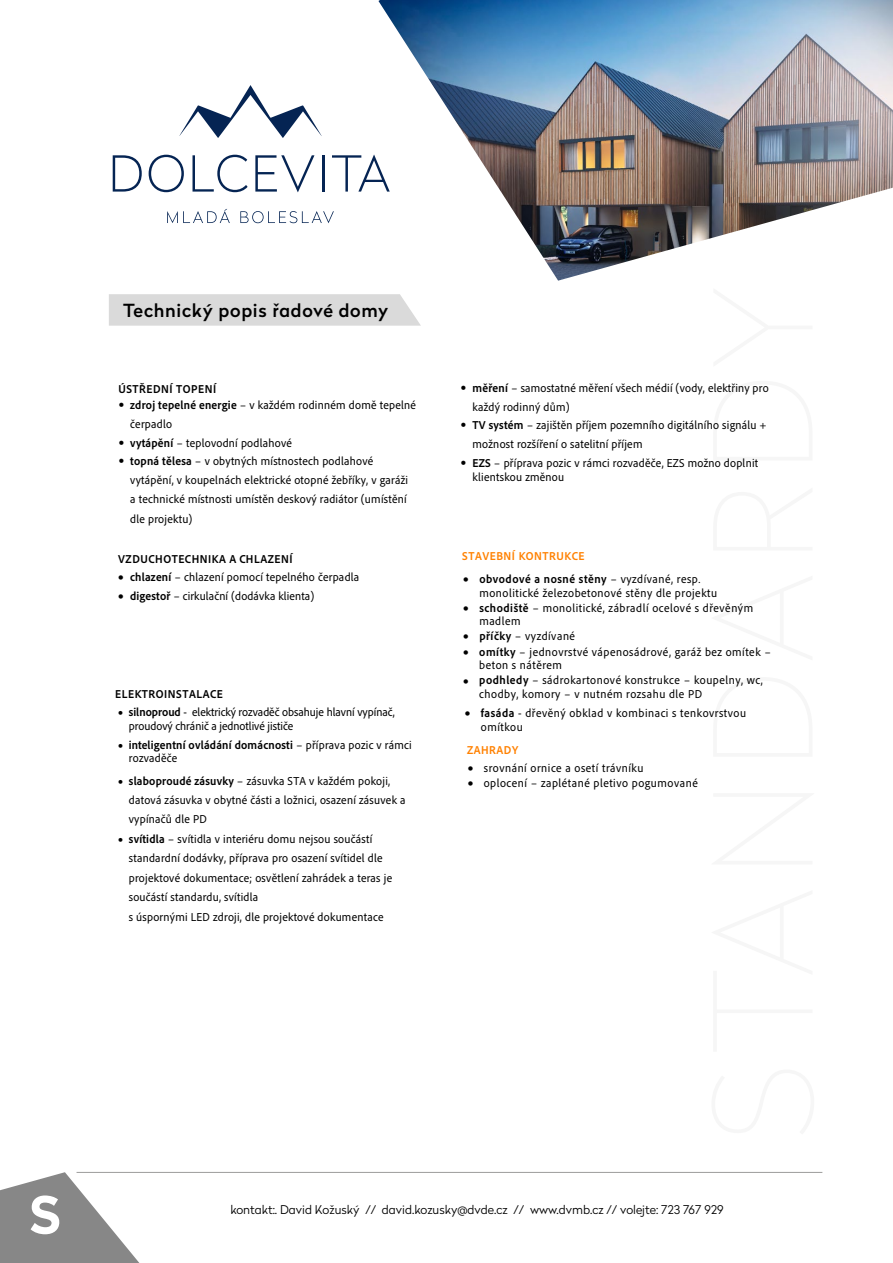
<style>
.page{position:relative;width:893px;height:1263px;background:#fff}
.page>*{position:absolute;margin:0;border:0;box-sizing:border-box;transform-origin:0 0}
.t1{font:700 51px "Radikal";color:#fff}
.t2{font:500 18px "Radikal";letter-spacing:.04em;color:#000}
.t3{font:semi-condensed 12px/19.2px "Adobe Clean";letter-spacing:.02em;color:#000}
.t4{font:semi-condensed 12px/14px "Adobe Clean";letter-spacing:.045em;color:#000}
.t5{font:semi-condensed 12px/13.5px "Adobe Clean";color:#000}
.t6{font:300 12px "Radikal";color:#000}
.t7{font:700 semi-condensed 12px/13.2px "Adobe Clean";letter-spacing:.02em;color:#000}
.t8{font:700 semi-condensed 12px "Adobe Clean";letter-spacing:.045em;color:#000}
.t9{font:700 semi-condensed 12px "Adobe Clean";letter-spacing:.045em;color:#ff8100}
.t10{font:12px "Symbol";color:#000}
.s1{font-family:"Frutiger CE";font-stretch:normal}
.s2{font-weight:700}
.s3{font-weight:400}
</style>
<div class="page">
<svg style="left:0;top:1172px;width:139px;height:91px"></svg>
<div style="left:109px;top:294px;width:312px;height:32px;background:#dadada"></div>
<hr style="left:77px;top:1172px;width:745px;height:1px;background:#9d9d9c">
<img style="left:378px;top:0;width:515px;height:281px">
<svg style="left:179px;top:85px;width:143px;height:53px"></svg>
<svg style="left:113px;top:155px;width:29px;height:37px"></svg>
<svg style="left:149px;top:155px;width:35px;height:37px"></svg>
<svg style="left:193px;top:155px;width:55px;height:37px"></svg>
<svg style="left:255px;top:155px;width:59px;height:37px"></svg>
<hr style="left:322px;top:155px;width:2px;height:37px;background:#052453">
<svg style="left:332px;top:155px;width:58px;height:37px"></svg>
<svg style="left:167px;top:209px;width:63px;height:14px"></svg>
<svg style="left:240px;top:211px;width:94px;height:12px"></svg>
<p class="t2" style="left:123px;top:297px;width:266px">Technický popis řadové domy</p>
<p class="t8" style="left:118px;top:381px;width:99px">ÚSTŘEDNÍ TOPENÍ</p>
<p class="t3" style="left:130px;top:395px;width:287px;text-indent:-12px"><span class="s1">•</span> <span class="s2">zdroj tepelné energie</span> – v každém rodinném domě tepelné čerpadlo</p>
<p class="t3" style="left:118px;top:433px;width:175px"><span class="s1">•</span> <span class="s2">vytápění</span> – teplovodní podlahové</p>
<p class="t3" style="left:130px;top:451px;width:279px;text-indent:-12px"><span class="s1">•</span> <span class="s2">topná tělesa</span> – v obytných místnostech podlahové vytápění, v koupelnách elektrické otopné žebříky, v garáži a technické místnosti umístěn deskový radiátor (umístění dle projektu)</p>
<p class="t8" style="left:118px;top:551px;width:176px">VZDUCHOTECHNIKA A CHLAZENÍ</p>
<p class="t3" style="left:118px;top:567px;width:243px">• <span class="s2">chlazení</span> – chlazení pomocí tepelného čerpadla</p>
<p class="t3" style="left:118px;top:586px;width:198px">• <span class="s2">digestoř</span> – cirkulační (dodávka klienta)</p>
<p class="t8" style="left:115px;top:686px;width:109px">ELEKTROINSTALACE</p>
<p class="t5" style="left:129px;top:705px;width:267px;text-indent:-11px">• <span class="s2">silnoproud</span> - elektrický rozvaděč obsahuje hlavní vypínač, proudový chránič a jednotlivé jističe</p>
<p class="t7" style="left:129px;top:738px;width:284px;text-indent:-11px">• inteligentní ovládání domácnosti <span class="s3">– příprava pozic v rámci rozvaděče</span></p>
<p class="t3" style="left:129px;top:771px;width:278px;text-indent:-11px">• <span class="s2">slaboproudé zásuvky</span> – zásuvka STA v každém pokoji, datová zásuvka v obytné části a ložnici, osazení zásuvek a vypínačů dle PD</p>
<p class="t3" style="left:129px;top:829px;width:265px;text-indent:-11px">• <span class="s2">svítidla</span> – svítidla v interiéru domu nejsou součástí standardní dodávky, příprava pro osazení svítidel dle projektové dokumentace; osvětlení zahrádek a teras je součástí standardu, svítidla<br>s úspornými LED zdroji, dle projektové dokumentace</p>
<p class="t3" style="left:473px;top:379px;width:298px;line-height:18.6px;text-indent:-12px"><span class="s1">•</span> <span class="s2">měření</span> – samostatné měření všech médií (vody, elektřiny pro každý rodinný dům)</p>
<p class="t3" style="left:473px;top:415px;width:295px;text-indent:-12px"><span class="s1">•</span> <span class="s2">TV systém</span> – zajištěn příjem pozemního digitálního signálu + možnost rozšíření o satelitní příjem</p>
<p class="t3" style="left:473px;top:456px;width:287px;line-height:14px;text-indent:-12px"><span class="s1">•</span> <span class="s2">EZS</span> – příprava pozic v rámci rozvaděče, EZS možno doplnit klientskou změnou</p>
<p class="t9" style="left:462px;top:548px;width:124px">STAVEBNÍ KONTRUKCE</p>
<p class="t4" style="left:479px;top:572px;width:239px;text-indent:-16px">• <span class="s2">obvodové a nosné stěny</span> – vyzdívané, resp. monolitické železobetonové stěny dle projektu</p>
<p class="t4" style="left:479px;top:600px;width:275px;text-indent:-16px">• <span class="s2">schodiště</span> – monolitické, zábradlí ocelové s dřevěným madlem</p>
<p class="t4" style="left:463px;top:627px;width:113px;line-height:16px">• <span class="s2">příčky</span> – vyzdívané •</p>
<p class="t10" style="left:463px;top:673px;width:7px">•</p>
<p class="t4" style="left:479px;top:644px;width:293px"><span class="s2">omítky</span> – jednovrstvé vápenosádrové, garáž bez omítek – beton s nátěrem<br><span class="s2">podhledy</span> – sádrokartonové konstrukce – koupelny, wc, chodby, komory – v nutném rozsahu dle PD</p>
<p class="t4" style="left:481px;top:705px;width:267px;line-height:14.5px;text-indent:-16px">• <span class="s2">fasáda</span> - dřevěný obklad v kombinaci s tenkovrstvou omítkou</p>
<p class="t4" style="left:468px;top:761px;width:177px">• srovnání ornice a osetí trávníku</p>
<p class="t4" style="left:468px;top:775px;width:232px">• oplocení – zaplétané pletivo pogumované</p>
<p class="t9" style="left:467px;top:742px;width:53px">ZAHRADY</p>
<p class="t1" style="left:30px;top:1178px;width:32px">S</p>
<p class="t6" style="left:230px;top:1201px;width:495px">kontakt:. David Kožuský // david.kozusky@dvde.cz // www.dvmb.cz // volejte: 723 767 929</p>
</div>
